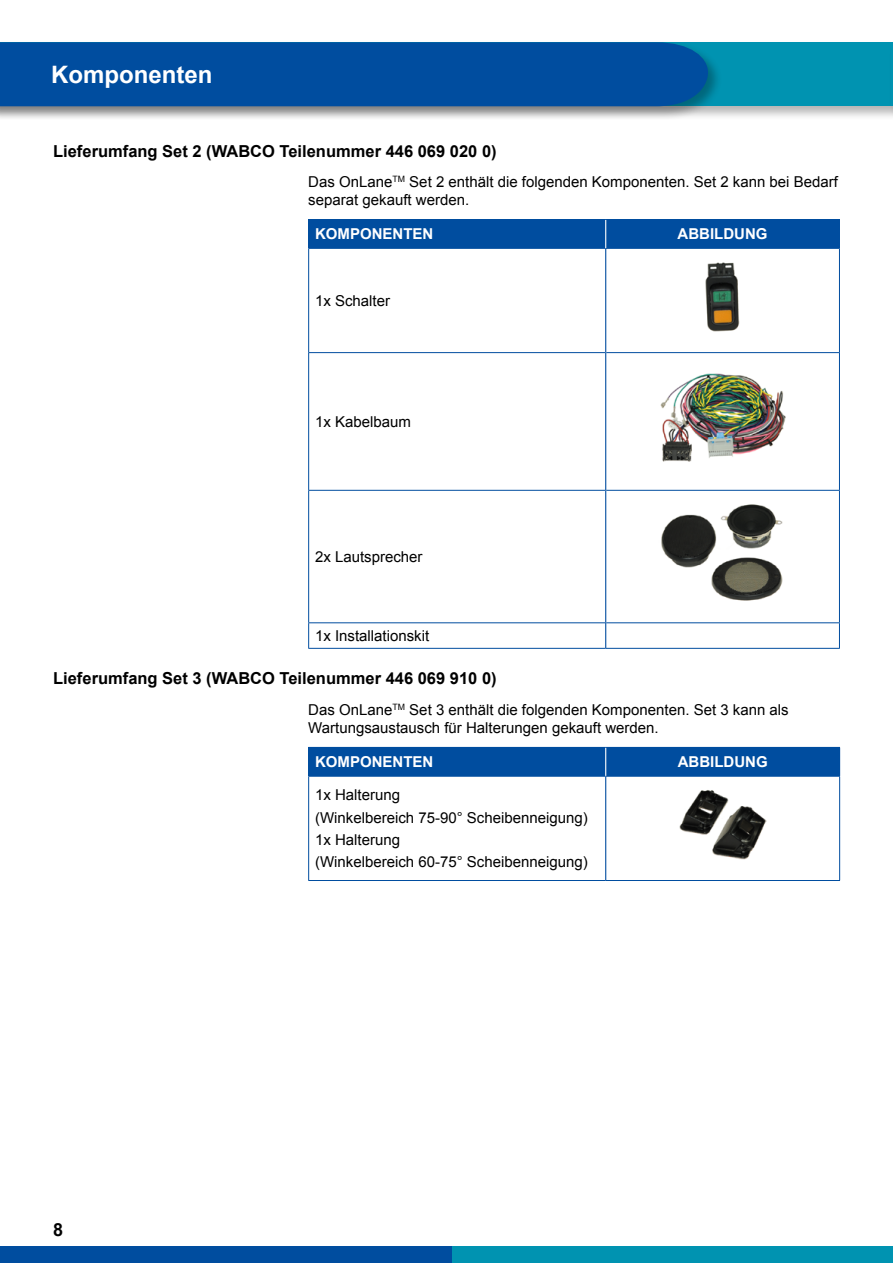
<style>
.page{position:relative;width:893px;height:1263px;background:#fff}
.page>*{position:absolute;margin:0;border:0;box-sizing:border-box;transform-origin:0 0}
.t1{font:700 24px "Arial";color:#fff}
.t2{font:700 18px "Arial";color:#000}
.t3{font:700 16.5px "Arial";color:#000}
.t4{font:15px/22.2px "Arial";color:#000}
.t5{font:700 15px "Arial";color:#fff}
</style>
<div class="page">
<div style="left:0;top:1246px;width:453px;height:17px;background:#004d9f"></div>
<div style="left:453px;top:1246px;width:440px;height:17px;background:#0093b1"></div>
<div style="left:0;top:40px;width:893px;height:81px;background:#000;opacity:.3"></div>
<div style="left:0;top:43px;width:893px;height:63px;background:#0093b1"></div>
<div style="left:0;top:40px;width:723px;height:81px;background:#000;opacity:.3"></div>
<div style="left:0;top:42px;width:708px;height:64px;background:#004d9f"></div>
<hr style="left:889px;top:40px;width:4px;height:81px;background:#000;opacity:.3">
<hr style="left:892px;top:43px;width:1px;height:63px;background:#0093b1">
<div style="left:309px;top:220px;width:297px;height:28px;background:#004d9f"></div>
<div style="left:606px;top:220px;width:233px;height:28px;background:#004d9f"></div>
<hr style="left:308px;top:219px;width:298px;height:1px;background:#004d9f">
<svg style="left:308px;top:220px;width:1px;height:28px"></svg>
<hr style="left:606px;top:219px;width:234px;height:1px;background:#004d9f">
<svg style="left:839px;top:220px;width:1px;height:28px"></svg>
<hr style="left:308px;top:248px;width:298px;height:1px;background:#004d9f">
<hr style="left:308px;top:249px;width:1px;height:103px;background:#004d9f">
<hr style="left:606px;top:248px;width:234px;height:1px;background:#004d9f">
<hr style="left:839px;top:249px;width:1px;height:103px;background:#004d9f">
<hr style="left:308px;top:352px;width:297px;height:1px;background:#004d9f">
<hr style="left:308px;top:353px;width:1px;height:137px;background:#004d9f">
<hr style="left:606px;top:352px;width:234px;height:1px;background:#004d9f">
<hr style="left:839px;top:353px;width:1px;height:137px;background:#004d9f">
<hr style="left:308px;top:490px;width:297px;height:1px;background:#004d9f">
<hr style="left:308px;top:491px;width:1px;height:131px;background:#004d9f">
<hr style="left:606px;top:490px;width:234px;height:1px;background:#004d9f">
<hr style="left:839px;top:491px;width:1px;height:131px;background:#004d9f">
<hr style="left:308px;top:622px;width:297px;height:1px;background:#004d9f">
<svg style="left:308px;top:623px;width:1px;height:25px"></svg>
<hr style="left:606px;top:622px;width:234px;height:1px;background:#004d9f">
<svg style="left:839px;top:623px;width:1px;height:25px"></svg>
<hr style="left:308px;top:648px;width:298px;height:1px;background:#004d9f">
<hr style="left:606px;top:648px;width:234px;height:1px;background:#004d9f">
<hr style="left:605px;top:249px;width:1px;height:104px;background:#004d9f">
<hr style="left:605px;top:353px;width:1px;height:137px;background:#004d9f">
<hr style="left:605px;top:490px;width:1px;height:133px;background:#004d9f">
<svg style="left:605px;top:623px;width:1px;height:25px"></svg>
<svg style="left:605px;top:220px;width:1px;height:28px"></svg>
<img style="left:705px;top:262px;width:35px;height:70px">
<img style="left:660px;top:373px;width:126px;height:88px">
<img style="left:661px;top:504px;width:122px;height:97px">
<div style="left:309px;top:747px;width:297px;height:29px;background:#004d9f"></div>
<div style="left:606px;top:747px;width:234px;height:29px;background:#004d9f"></div>
<hr style="left:308px;top:747px;width:298px;height:1px;background:#004d9f">
<svg style="left:308px;top:748px;width:1px;height:28px"></svg>
<hr style="left:308px;top:776px;width:298px;height:1px;background:#004d9f">
<hr style="left:308px;top:777px;width:1px;height:103px;background:#004d9f">
<hr style="left:606px;top:776px;width:234px;height:1px;background:#004d9f">
<hr style="left:839px;top:777px;width:1px;height:103px;background:#004d9f">
<hr style="left:308px;top:880px;width:298px;height:1px;background:#004d9f">
<hr style="left:606px;top:880px;width:234px;height:1px;background:#004d9f">
<hr style="left:605px;top:777px;width:1px;height:103px;background:#004d9f">
<svg style="left:605px;top:748px;width:1px;height:28px"></svg>
<img style="left:679px;top:790px;width:87px;height:70px">
<h1 class="t1" style="left:51px;top:59px;width:163px">Komponenten</h1>
<p class="t3" style="left:53px;top:140px;width:445px">Lieferumfang Set 2 (WABCO Teilenummer 446 069 020 0)</p>
<p class="t4" style="left:308px;top:173px;width:531px;line-height:18px">Das OnLane<sup>TM</sup> Set 2 enthält die folgenden Komponenten. Set 2 kann bei Bedarf separat gekauft werden.</p>
<p class="t5" style="left:315px;top:224px;width:120px">KOMPONENTEN</p>
<p class="t5" style="left:678px;top:224px;width:91px">ABBILDUNG</p>
<p class="t4" style="left:315px;top:290px;width:77px">1x Schalter</p>
<p class="t4" style="left:315px;top:411px;width:97px">1x Kabelbaum</p>
<p class="t4" style="left:315px;top:546px;width:109px">2x Lautsprecher</p>
<p class="t4" style="left:315px;top:625px;width:116px">1x Installationskit</p>
<p class="t3" style="left:53px;top:668px;width:445px">Lieferumfang Set 3 (WABCO Teilenummer 446 069 910 0)</p>
<p class="t4" style="left:308px;top:701px;width:482px;line-height:18px">Das OnLane<sup>TM</sup> Set 3 enthält die folgenden Komponenten. Set 3 kann als<br>Wartungsaustausch für Halterungen gekauft werden.</p>
<p class="t5" style="left:315px;top:752px;width:120px">KOMPONENTEN</p>
<p class="t5" style="left:678px;top:752px;width:91px">ABBILDUNG</p>
<p class="t4" style="left:315px;top:784px;width:274px">1x Halterung<br>(Winkelbereich 75-90° Scheibenneigung)<br>1x Halterung<br>(Winkelbereich 60-75° Scheibenneigung)</p>
<p class="t2" style="left:53px;top:1217px;width:12px">8</p>
</div>
